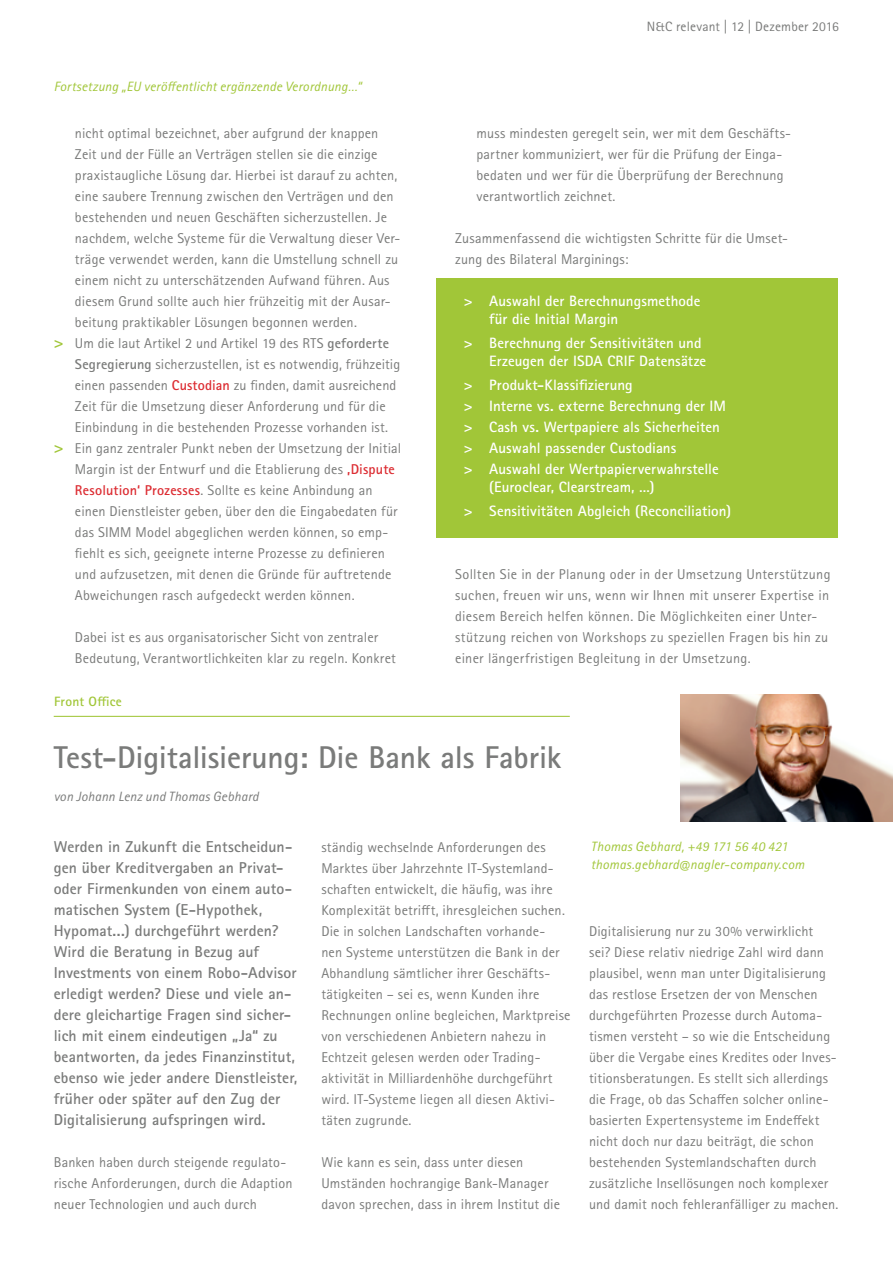
<style>
.page{position:relative;width:893px;height:1263px;background:#fff}
.page>*{position:absolute;margin:0;border:0;box-sizing:border-box;transform-origin:0 0}
.t1{font:700 31.5px "Rotis Sans Serif Pro";letter-spacing:-.005em;color:#7a7b7a}
.t2{font:700 15.75px/21px "Rotis Sans Serif Pro";letter-spacing:.005em;color:#7a7b7a}
.t3{font:700 15px/21px "Rotis Sans Serif Pro";letter-spacing:.005em;color:#fff}
.t4{font:14.25px/21px "Rotis Sans Serif Pro";letter-spacing:.01em;color:#7a7b7a}
.t5{font:italic 13.5px/18px "Rotis Sans Serif Pro";letter-spacing:.015em;color:#a1c638}
.t6{font:italic 13.5px "Rotis Sans Serif Pro";letter-spacing:.015em;color:#7a7b7a}
.t7{font:13.5px "Rotis Sans Serif Pro";letter-spacing:.01em;color:#7a7b7a}
.t8{font:700 13.5px "Rotis Sans Serif Pro";letter-spacing:.015em;color:#a1c638}
.s1{font-weight:700;font-size:16.5px;color:#a1c638}
.s2{font-weight:700}
.s3{font-weight:700;color:#dc2c32}
</style>
<div class="page">
<div style="left:437px;top:278px;width:401px;height:259px;background:#a1c638"></div>
<img style="left:680px;top:694px;width:213px;height:127px">
<hr style="left:54px;top:716px;width:516px;height:1px;background:#a1c638">
<p class="t5" style="left:54px;top:77px;width:309px">Fortsetzung „EU veröffentlicht ergänzende Verordnung…“</p>
<p class="t4" style="left:75px;top:123px;width:305px">nicht optimal bezeichnet, aber aufgrund der knappen</p>
<p class="t4" style="left:75px;top:144px;width:304px">Zeit und der Fülle an Verträgen stellen sie die einzige</p>
<p class="t4" style="left:75px;top:165px;width:324px">praxistaugliche Lösung dar. Hierbei ist darauf zu achten,</p>
<p class="t4" style="left:75px;top:186px;width:320px">eine saubere Trennung zwischen den Verträgen und den</p>
<p class="t4" style="left:75px;top:207px;width:314px">bestehenden und neuen Geschäften sicherzustellen. Je</p>
<p class="t4" style="left:75px;top:228px;width:327px">nachdem, welche Systeme für die Verwaltung dieser Ver-</p>
<p class="t4" style="left:75px;top:249px;width:325px">träge verwendet werden, kann die Umstellung schnell zu</p>
<p class="t4" style="left:75px;top:270px;width:316px">einem nicht zu unterschätzenden Aufwand führen. Aus</p>
<p class="t4" style="left:75px;top:291px;width:317px">diesem Grund sollte auch hier frühzeitig mit der Ausar-</p>
<p class="t4" style="left:75px;top:312px;width:283px">beitung praktikabler Lösungen begonnen werden.</p>
<p class="t4" style="left:54px;top:333px;width:337px"><span class="s1">&gt;</span> Um die laut Artikel 2 und Artikel 19 des RTS <span class="s2">geforderte</span></p>
<p class="t4" style="left:75px;top:354px;width:327px"><span class="s2">Segregierung</span> sicherzustellen, ist es notwendig, frühzeitig</p>
<p class="t4" style="left:75px;top:375px;width:323px">einen passenden <span class="s3">Custodian</span> zu finden, damit ausreichend</p>
<p class="t4" style="left:75px;top:396px;width:312px">Zeit für die Umsetzung dieser Anforderung und für die</p>
<p class="t4" style="left:75px;top:417px;width:315px">Einbindung in die bestehenden Prozesse vorhanden ist.</p>
<p class="t4" style="left:54px;top:438px;width:349px"><span class="s1">&gt;</span> Ein ganz zentraler Punkt neben der Umsetzung der Initial</p>
<p class="t4" style="left:75px;top:459px;width:321px">Margin ist der Entwurf und die Etablierung des <span class="s3">‚Dispute</span></p>
<p class="t4" style="left:75px;top:480px;width:299px"><span class="s3">Resolution‘ Prozesses</span>. Sollte es keine Anbindung an</p>
<p class="t4" style="left:75px;top:501px;width:324px">einen Dienstleister geben, über den die Eingabedaten für</p>
<p class="t4" style="left:75px;top:522px;width:315px">das SIMM Model abgeglichen werden können, so emp-</p>
<p class="t4" style="left:75px;top:543px;width:311px">fiehlt es sich, geeignete interne Prozesse zu definieren</p>
<p class="t4" style="left:75px;top:564px;width:318px">und aufzusetzen, mit denen die Gründe für auftretende</p>
<p class="t4" style="left:75px;top:585px;width:281px">Abweichungen rasch aufgedeckt werden können.</p>
<p class="t4" style="left:75px;top:627px;width:322px">Dabei ist es aus organisatorischer Sicht von zentraler<br>Bedeutung, Verantwortlichkeiten klar zu regeln. Konkret</p>
<p class="t8" style="left:54px;top:693px;width:69px">Front Office</p>
<p class="t7" style="left:647px;top:18px;width:194px">N&amp;C relevant | 12 | Dezember 2016</p>
<p class="t4" style="left:476px;top:123px;width:316px">muss mindesten geregelt sein, wer mit dem Geschäfts&shy;partner kommuniziert, wer für die Prüfung der Einga&shy;bedaten und wer für die Überprüfung der Berechnung verantwortlich zeichnet.</p>
<p class="t4" style="left:455px;top:228px;width:334px">Zusammenfassend die wichtigsten Schritte für die Umset&shy;zung des Bilateral Marginings:</p>
<p class="t3" style="left:489px;top:292px;width:213px;line-height:18px;text-indent:-26px">&gt; Auswahl der Berechnungsmethode für die Initial Margin</p>
<p class="t3" style="left:489px;top:334px;width:219px;line-height:18px;text-indent:-26px">&gt; Berechnung der Sensitivitäten und<br>Erzeugen der ISDA CRIF Datensätze</p>
<p class="t3" style="left:464px;top:374px;width:264px">&gt; Produkt-Klassifizierung<br>&gt; Interne vs. externe Berechnung der IM &gt; Cash vs. Wertpapiere als Sicherheiten &gt; Auswahl passender Custodians<br>&gt; Auswahl der Wertpapierverwahrstelle</p>
<p class="t3" style="left:464px;top:475px;width:269px;line-height:24px;text-indent:26px">(Euroclear, Clearstream, …)<br>&gt; Sensitivitäten Abgleich (Reconciliation)</p>
<p class="t4" style="left:455px;top:564px;width:377px">Sollten Sie in der Planung oder in der Umsetzung Unterstützung suchen, freuen wir uns, wenn wir Ihnen mit unserer Expertise in diesem Bereich helfen können. Die Möglichkeiten einer Unter&shy;stützung reichen von Workshops zu speziellen Fragen bis hin zu einer längerfristigen Begleitung in der Umsetzung.</p>
<h1 class="t1" style="left:54px;top:737px;width:509px">Test-Digitalisierung: Die Bank als Fabrik</h1>
<p class="t6" style="left:54px;top:788px;width:206px">von Johann Lenz und Thomas Gebhard</p>
<p class="t2" style="left:54px;top:836px;width:245px">Werden in Zukunft die Entscheidun&shy;gen über Kreditvergaben an Privat&shy;oder Firmenkunden von einem auto&shy;matischen System (E-Hypothek, Hypomat...) durchgeführt werden?<br>Wird die Beratung in Bezug auf Investments von einem Robo-Advisor erledigt werden? Diese und viele an&shy;dere gleichartige Fragen sind sicher&shy;lich mit einem eindeutigen „Ja“ zu beantworten, da jedes Finanzinstitut, ebenso wie jeder andere Dienstleister, früher oder später auf den Zug der Digitalisierung aufspringen wird.</p>
<p class="t4" style="left:54px;top:1152px;width:240px">Banken haben durch steigende regulato&shy;rische Anforderungen, durch die Adaption neuer Technologien und auch durch</p>
<p class="t4" style="left:321px;top:837px;width:251px">ständig wechselnde Anforderungen des Marktes über Jahrzehnte IT-Systemland&shy;schaften entwickelt, die häufig, was ihre Komplexität betrifft, ihresgleichen suchen.<br>Die in solchen Landschaften vorhande-<br>nen Systeme unterstützen die Bank in der Abhandlung sämtlicher ihrer Geschäfts&shy;tätigkeiten – sei es, wenn Kunden ihre Rechnungen online begleichen, Marktpreise von verschiedenen Anbietern nahezu in Echtzeit gelesen werden oder Trading&shy;aktivität in Milliardenhöhe durchgeführt wird. IT-Systeme liegen all diesen Aktivi&shy;täten zugrunde.</p>
<p class="t4" style="left:321px;top:1152px;width:240px">Wie kann es sein, dass unter diesen<br>Umständen hochrangige Bank-Manager davon sprechen, dass in ihrem Institut die</p>
<p class="t5" style="left:591px;top:837px;width:215px">Thomas Gebhard, +49 171 56 40 421 thomas.gebhard@nagler-company.com</p>
<p class="t4" style="left:589px;top:921px;width:251px">Digitalisierung nur zu 30% verwirklicht<br>sei? Diese relativ niedrige Zahl wird dann plausibel, wenn man unter Digitalisierung das restlose Ersetzen der von Menschen durchgeführten Prozesse durch Automa&shy;tismen versteht – so wie die Entscheidung über die Vergabe eines Kredites oder Inves&shy;titionsberatungen. Es stellt sich allerdings die Frage, ob das Schaffen solcher online&shy;basierten Expertensysteme im Endeffekt nicht doch nur dazu beiträgt, die schon bestehenden Systemlandschaften durch zusätzliche Insellösungen noch komplexer und damit noch fehleranfälliger zu machen.</p>
</div>
